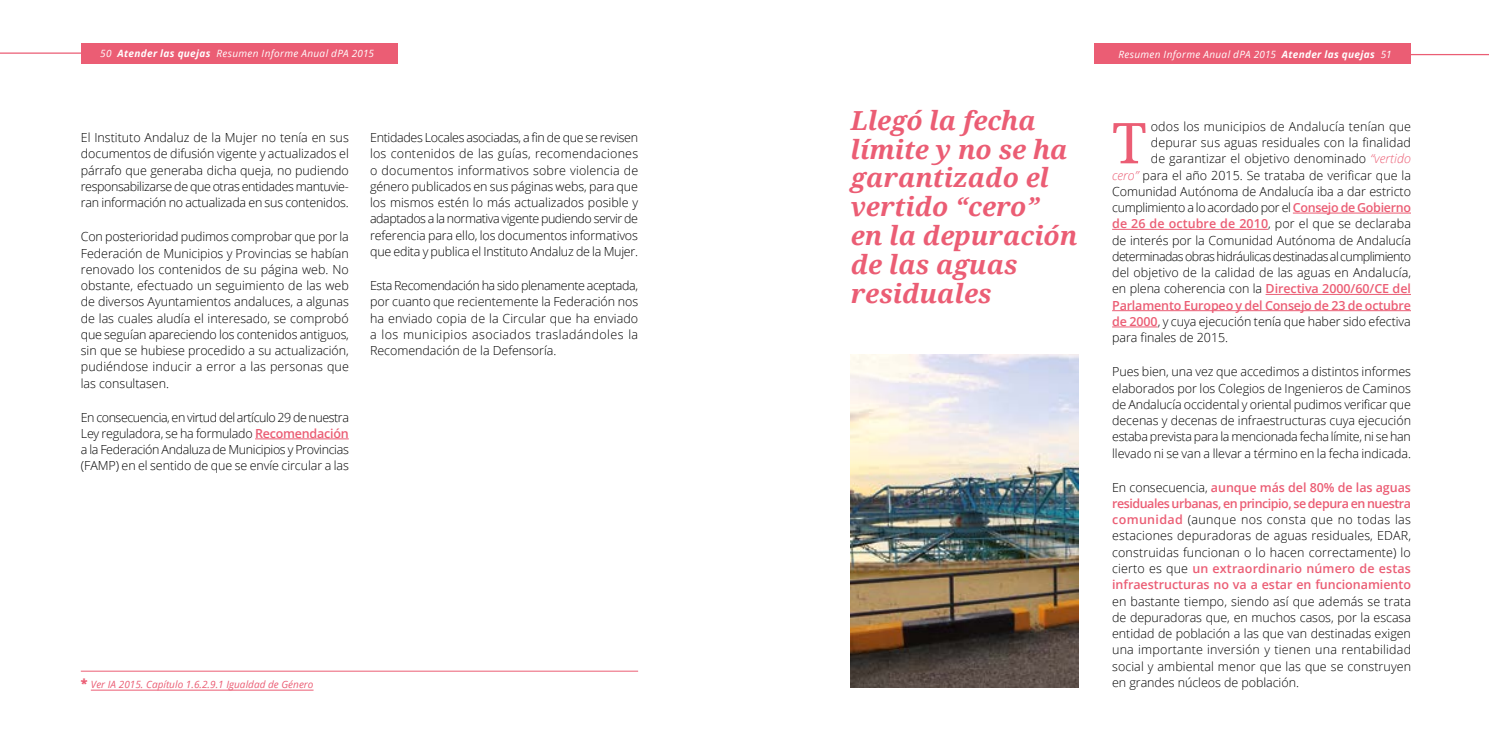
<style>
.page{position:relative;width:1489px;height:745px;background:#fff}
.page>*{position:absolute;margin:0;border:0;box-sizing:border-box;transform-origin:0 0}
.t1{font:56.25px "Droid Serif";color:#eb5d74}
.t2{font:italic 700 26.25px/28.8px "Droid Serif";color:#eb5d74}
.t3{font:300 12.5px/16.2px "Open Sans";letter-spacing:-.005em;color:#000;text-align:justify}
.t4{font:600 12.5px/16.2px "Open Sans";letter-spacing:-.005em;color:#eb5d74;text-align:justify}
.t5{font:300 12.5px "Open Sans";letter-spacing:-.045em;color:#000}
.t6{font:300 12.5px "Open Sans";letter-spacing:-.025em;color:#000}
.t7{font:italic 10px "Open Sans";letter-spacing:.03em;color:#fff}
.t8{font:italic 10px "Open Sans";color:#eb5d74}
.s1{font-weight:700}
.s2{font-weight:600;color:#eb5d74}
.s3{font-weight:800;font-style:normal;font-size:12.5px}
.s4{font-style:italic;color:#eb5d74}
.s5{font-weight:300;color:#000}
</style>
<div class="page">
<hr style="left:0;top:52px;width:91px;height:2px;background:#eb5d74">
<hr style="left:1403px;top:54px;width:85px;height:1px;background:#eb5d74">
<div style="left:1094px;top:43px;width:316px;height:21px;background:#eb5d74"></div>
<div style="left:81px;top:43px;width:316px;height:21px;background:#eb5d74"></div>
<hr style="left:255px;top:438px;width:94px;height:1px;background:#eb5d74">
<hr style="left:1292px;top:213px;width:118px;height:1px;background:#eb5d74">
<hr style="left:1112px;top:229px;width:156px;height:1px;background:#eb5d74">
<hr style="left:1265px;top:294px;width:145px;height:1px;background:#eb5d74">
<hr style="left:1112px;top:310px;width:298px;height:1px;background:#eb5d74">
<hr style="left:1112px;top:326px;width:45px;height:1px;background:#eb5d74">
<img style="left:850px;top:354px;width:228px;height:333px">
<hr style="left:91px;top:689px;width:222px;height:1px;background:#eb5d74">
<hr style="left:81px;top:670px;width:557px;height:1px;background:#eb5d74">
<p class="t7" style="left:100px;top:47px;width:275px">50 <span class="s1">Atender las quejas</span> Resumen Informe Anual dPA 2015</p>
<p class="t7" style="left:1118px;top:47px;width:274px">Resumen Informe Anual dPA 2015 <span class="s1">Atender las quejas</span> 51</p>
<p class="t3" style="left:81px;top:129px;width:269px">El Instituto Andaluz de la Mujer no tenía en sus documentos de difusión vigente y actualizados el párrafo que generaba dicha queja, no pudiendo responsabilizarse de que otras entidades mantuvie&shy;ran información no actualizada en sus contenidos.</p>
<p class="t3" style="left:81px;top:228px;width:270px">Con posterioridad pudimos comprobar que por la Federación de Municipios y Provincias se habían renovado los contenidos de su página web. No obstante, efectuado un seguimiento de las web de diversos Ayuntamientos andaluces, a algunas de las cuales aludía el interesado, se comprobó que seguían apareciendo los contenidos antiguos, sin que se hubiese procedido a su actualización, pudiéndose inducir a error a las personas que las consultasen.</p>
<p class="t3" style="left:81px;top:408px;width:270px">En consecuencia, en virtud del artículo 29 de nuestra Ley reguladora, se ha formulado <span class="s2">Recomendación </span>a la Federación Andaluza de Municipios y Provincias (FAMP) en el sentido de que se envíe circular a las</p>
<p class="t3" style="left:370px;top:129px;width:269px">Entidades Locales asociadas, a fin de que se revisen los contenidos de las guías, recomendaciones o documentos informativos sobre violencia de género publicados en sus páginas webs, para que los mismos estén lo más actualizados posible y adaptados a la normativa vigente pudiendo servir de referencia para ello, los documentos informativos que edita y publica el Instituto Andaluz de la Mujer.</p>
<p class="t3" style="left:370px;top:277px;width:269px">Esta Recomendación ha sido plenamente aceptada, por cuanto que recientemente la Federación nos ha enviado copia de la Circular que ha enviado a los municipios asociados trasladándoles la Recomendación de la Defensoría.</p>
<p class="t8" style="left:81px;top:676px;width:234px"><span class="s3">*</span> Ver IA 2015. Capítulo 1.6.2.9.1 Igualdad de Género</p>
<h2 class="t2" style="left:850px;top:106px;width:228px">Llegó la fecha límite y no se ha garantizado el vertido “cero” en la depuración de las aguas residuales</h2>
<p class="t3" style="left:1150px;top:118px;width:262px">odos los municipios de Andalucía tenían que</p>
<h1 class="t1" style="left:1112px;top:108px;width:36px">T</h1>
<p class="t3" style="left:1150px;top:134px;width:261px">depurar sus aguas residuales con la finalidad</p>
<p class="t3" style="left:1150px;top:150px;width:262px">de garantizar el objetivo denominado <span class="s4">“vertido</span></p>
<p class="t3" style="left:1112px;top:166px;width:300px"><span class="s4">cero”</span> para el año 2015. Se trataba de verificar que la</p>
<p class="t3" style="left:1112px;top:183px;width:300px">Comunidad Autónoma de Andalucía iba a dar estricto</p>
<p class="t6" style="left:1112px;top:199px;width:300px">cumplimiento a lo acordado por el <span class="s2">Consejo de Gobierno</span></p>
<p class="t3" style="left:1112px;top:215px;width:300px"><span class="s2">de 26 de octubre de 2010</span>, por el que se declaraba</p>
<p class="t3" style="left:1112px;top:231px;width:300px">de interés por la Comunidad Autónoma de Andalucía</p>
<p class="t5" style="left:1112px;top:248px;width:300px">determinadas obras hidráulicas destinadas al cumplimiento</p>
<p class="t3" style="left:1112px;top:264px;width:300px">del objetivo de la calidad de las aguas en Andalucía,</p>
<p class="t3" style="left:1112px;top:280px;width:300px">en plena coherencia con la <span class="s2">Directiva 2000/60/CE del</span></p>
<p class="t4" style="left:1112px;top:296px;width:300px">Parlamento Europeo y del Consejo de 23 de octubre</p>
<p class="t3" style="left:1112px;top:313px;width:300px"><span class="s2">de 2000</span>, y cuya ejecución tenía que haber sido efectiva</p>
<p class="t3" style="left:1112px;top:329px;width:117px">para finales de 2015.</p>
<p class="t3" style="left:1112px;top:363px;width:300px">Pues bien, una vez que accedimos a distintos informes elaborados por los Colegios de Ingenieros de Caminos de Andalucía occidental y oriental pudimos verificar que decenas y decenas de infraestructuras cuya ejecución estaba prevista para la mencionada fecha límite, ni se han llevado ni se van a llevar a término en la fecha indicada.</p>
<p class="t4" style="left:1112px;top:478px;width:300px"><span class="s5">En consecuencia,</span> aunque más del 80% de las aguas residuales urbanas, en principio, se depura en nuestra comunidad <span class="s5">(aunque nos consta que no todas las estaciones depuradoras de aguas residuales, EDAR, construidas funcionan o lo hacen correctamente) lo cierto es que</span> un extraordinario número de estas infraestructuras no va a estar en funcionamiento</p>
<p class="t3" style="left:1112px;top:592px;width:300px">en bastante tiempo, siendo así que además se trata de depuradoras que, en muchos casos, por la escasa entidad de población a las que van destinadas exigen una importante inversión y tienen una rentabilidad social y ambiental menor que las que se construyen en grandes núcleos de población.</p>
</div>
